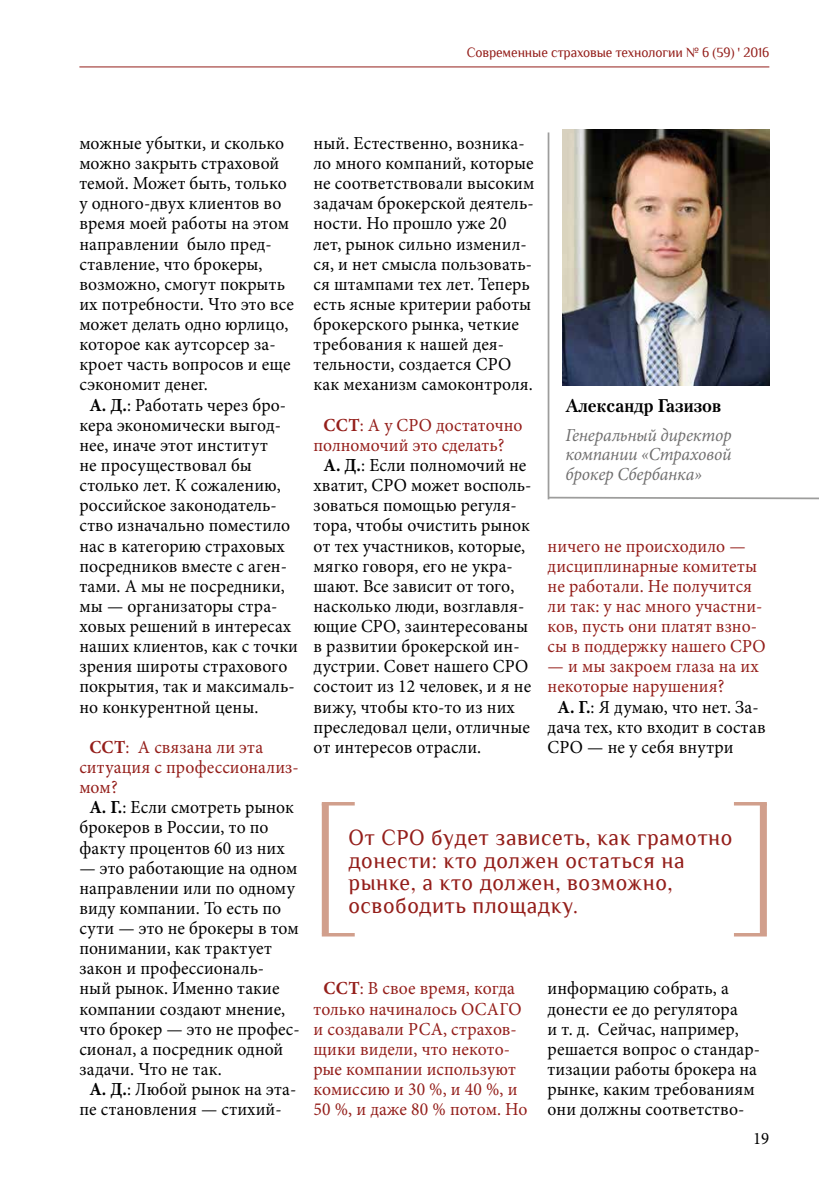
<style>
.page{position:relative;width:819px;height:1191px;background:#fff}
.page>*{position:absolute;margin:0;border:0;box-sizing:border-box;transform-origin:0 0}
.t1{font:22.75px/22.8px "Philosopher";letter-spacing:.025em;color:#941e1a;scale:.96 1}
.t2{font:18.38px/20.1px "Minion Pro";letter-spacing:.005em;color:#000;scale:.96 1}
.t3{font:18.38px/20.1px "Minion Pro";letter-spacing:.005em;color:#941e1a;scale:.96 1}
.t4{font:italic 18.38px/19.2px "Minion Pro";letter-spacing:-.01em;color:#706f6f;text-align:justify;scale:.96 1}
.t5{font:700 18.38px "Petersburg C";color:#000;scale:.96 1}
.t6{font:17.5px "Minion Pro";color:#000;scale:.96 1}
.t7{font:14px "Philosopher";letter-spacing:-.01em;color:#941e1a;scale:.96 1}
.s1{font-weight:700}
</style>
<div class="page">
<hr style="left:79px;top:66px;width:690px;height:1px;background:#941e1a">
<hr style="left:547px;top:132px;width:2px;height:367px;background:#9d9d9c">
<svg style="left:547px;top:496px;width:272px;height:4px"></svg>
<div style="left:322px;top:803px;width:7px;height:130px;background:#d19f8c"></div>
<hr style="left:322px;top:933px;width:33px;height:3px;background:#d19f8c">
<hr style="left:322px;top:802px;width:33px;height:3px;background:#d19f8c">
<div style="left:759px;top:803px;width:7px;height:130px;background:#d19f8c"></div>
<hr style="left:733px;top:802px;width:33px;height:3px;background:#d19f8c">
<hr style="left:733px;top:933px;width:33px;height:3px;background:#d19f8c">
<img style="left:562px;top:129px;width:207px;height:257px">
<p class="t7" style="left:466px;top:45px;width:317px">Cовременные страховые технологии № 6 (59) ' 2016</p>
<p class="t2" style="left:79px;top:133px;width:215px">можные убытки, и сколько</p>
<p class="t2" style="left:79px;top:153px;width:210px">можно закрыть страховой</p>
<p class="t2" style="left:79px;top:173px;width:217px">темой. Может быть, только</p>
<p class="t2" style="left:79px;top:193px;width:212px">у одного-двух клиентов во</p>
<p class="t2" style="left:79px;top:213px;width:220px">время моей работы на этом</p>
<p class="t2" style="left:79px;top:234px;width:202px">направлении было пред-</p>
<p class="t2" style="left:79px;top:254px;width:192px">ставление, что брокеры,</p>
<p class="t2" style="left:79px;top:274px;width:215px">возможно, смогут покрыть</p>
<p class="t2" style="left:79px;top:294px;width:225px">их потребности. Что это все</p>
<p class="t2" style="left:79px;top:314px;width:219px">может делать одно юрлицо,</p>
<p class="t2" style="left:79px;top:334px;width:206px">которое как аутсорсер за-</p>
<p class="t2" style="left:79px;top:354px;width:221px">кроет часть вопросов и еще</p>
<p class="t2" style="left:79px;top:374px;width:135px">сэкономит денег.</p>
<p class="t2" style="left:89px;top:395px;width:206px"><span class="s1">А. Д.</span>: Работать через бро-</p>
<p class="t2" style="left:79px;top:415px;width:211px">кера экономически выгод-</p>
<p class="t2" style="left:79px;top:435px;width:198px">нее, иначе этот институт</p>
<p class="t2" style="left:79px;top:455px;width:181px">не просуществовал бы</p>
<p class="t2" style="left:79px;top:475px;width:211px">столько лет. К сожалению,</p>
<p class="t2" style="left:79px;top:495px;width:207px">российское законодатель-</p>
<p class="t2" style="left:79px;top:515px;width:221px">ство изначально поместило</p>
<p class="t2" style="left:79px;top:535px;width:215px">нас в категорию страховых</p>
<p class="t2" style="left:79px;top:556px;width:218px">посредников вместе с аген-</p>
<p class="t2" style="left:79px;top:576px;width:216px">тами. А мы не посредники,</p>
<p class="t2" style="left:79px;top:596px;width:208px">мы — организаторы стра-</p>
<p class="t2" style="left:79px;top:616px;width:222px">ховых решений в интересах</p>
<p class="t2" style="left:79px;top:636px;width:229px">наших клиентов, как с точки</p>
<p class="t2" style="left:79px;top:656px;width:218px">зрения широты страхового</p>
<p class="t2" style="left:79px;top:676px;width:226px">покрытия, так и максималь-</p>
<p class="t2" style="left:79px;top:696px;width:188px">но конкурентной цены.</p>
<p class="t3" style="left:89px;top:737px;width:182px"><span class="s1">ССТ</span>: А связана ли эта</p>
<p class="t3" style="left:79px;top:757px;width:230px">ситуация с профессионализ-</p>
<p class="t3" style="left:79px;top:777px;width:41px">мом?</p>
<p class="t2" style="left:89px;top:797px;width:214px"><span class="s1">А. Г.</span>: Если смотреть рынок</p>
<p class="t2" style="left:79px;top:817px;width:198px">брокеров в России, то по</p>
<p class="t2" style="left:79px;top:837px;width:215px">факту процентов 60 из них</p>
<p class="t2" style="left:79px;top:857px;width:228px">— это работающие на одном</p>
<p class="t2" style="left:79px;top:878px;width:226px">направлении или по одному</p>
<p class="t2" style="left:79px;top:898px;width:212px">виду компании. То есть по</p>
<p class="t2" style="left:79px;top:918px;width:230px">сути — это не брокеры в том</p>
<p class="t2" style="left:79px;top:938px;width:202px">понимании, как трактует</p>
<p class="t2" style="left:79px;top:958px;width:194px">закон и профессиональ-</p>
<p class="t2" style="left:79px;top:978px;width:210px">ный рынок. Именно такие</p>
<p class="t2" style="left:79px;top:998px;width:216px">компании создают мнение,</p>
<p class="t2" style="left:79px;top:1018px;width:231px">что брокер — это не профес-</p>
<p class="t2" style="left:79px;top:1039px;width:214px">сионал, а посредник одной</p>
<p class="t2" style="left:79px;top:1059px;width:150px">задачи. Что не так.</p>
<p class="t2" style="left:89px;top:1079px;width:217px"><span class="s1">А. Д.</span>: Любой рынок на эта-</p>
<p class="t2" style="left:79px;top:1099px;width:212px">пе становления — стихий-</p>
<p class="t2" style="left:313px;top:133px;width:232px">ный. Естественно, возника&shy;ло много компаний, которые не соответствовали высоким задачам брокерской деятель&shy;ности. Но прошло уже 20 лет, рынок сильно изменил&shy;ся, и нет смысла пользовать&shy;ся штампами тех лет. Теперь есть ясные критерии работы брокерского рынка, четкие требования к нашей дея&shy;тельности, создается СРО как механизм самоконтроля.</p>
<p class="t3" style="left:323px;top:415px;width:209px"><span class="s1">ССТ</span>: А у СРО достаточно</p>
<p class="t3" style="left:313px;top:435px;width:200px">полномочий это сделать?</p>
<p class="t2" style="left:323px;top:455px;width:213px"><span class="s1">А. Д.</span>: Если полномочий не</p>
<p class="t2" style="left:313px;top:475px;width:228px">хватит, СРО может восполь-</p>
<p class="t2" style="left:313px;top:495px;width:213px">зоваться помощью регуля-</p>
<p class="t2" style="left:313px;top:515px;width:227px">тора, чтобы очистить рынок</p>
<p class="t2" style="left:313px;top:535px;width:222px">от тех участников, которые,</p>
<p class="t2" style="left:313px;top:556px;width:209px">мягко говоря, его не укра-</p>
<p class="t2" style="left:313px;top:576px;width:211px">шают. Все зависит от того,</p>
<p class="t2" style="left:313px;top:596px;width:221px">насколько люди, возглавля-</p>
<p class="t2" style="left:313px;top:616px;width:225px">ющие СРО, заинтересованы</p>
<p class="t2" style="left:313px;top:636px;width:216px">в развитии брокерской ин-</p>
<p class="t2" style="left:313px;top:656px;width:225px">дустрии. Совет нашего СРО</p>
<p class="t2" style="left:313px;top:676px;width:228px">состоит из 12 человек, и я не</p>
<p class="t2" style="left:313px;top:696px;width:211px">вижу, чтобы кто-то из них</p>
<p class="t2" style="left:313px;top:717px;width:227px">преследовал цели, отличные</p>
<p class="t2" style="left:313px;top:737px;width:176px">от интересов отрасли.</p>
<p class="t5" style="left:565px;top:394px;width:163px">Александр Газизов</p>
<p class="t4" style="left:565px;top:426px;width:175px">Генеральный директор компании «Страховой брокер Сбербанка»</p>
<p class="t3" style="left:547px;top:535px;width:229px">ничего не происходило — дисциплинарные комитеты не работали. Не получится ли так: у нас много участни&shy;ков, пусть они платят взно&shy;сы в поддержку нашего СРО</p>
<p class="t3" style="left:547px;top:656px;width:221px">— и мы закроем глаза на их</p>
<p class="t3" style="left:547px;top:676px;width:185px">некоторые нарушения?</p>
<p class="t2" style="left:557px;top:696px;width:211px"><span class="s1">А. Г.</span>: Я думаю, что нет. За-</p>
<p class="t2" style="left:547px;top:717px;width:228px">дача тех, кто входит в состав</p>
<p class="t2" style="left:547px;top:737px;width:195px">СРО — не у себя внутри</p>
<p class="t1" style="left:348px;top:826px;width:401px">От СРО будет зависеть, как грамотно донести: кто должен остаться на рынке, а кто должен, возможно, освободить площадку.</p>
<p class="t3" style="left:313px;top:978px;width:224px;text-indent:10px"><span class="s1">ССТ</span>: В свое время, когда только начиналось ОСАГО и создавали РСА, страхов&shy;щики видели, что некото&shy;рые компании используют комиссию и 30 %, и 40 %, и<br>50 %, и даже 80 % потом. Но</p>
<p class="t2" style="left:547px;top:978px;width:223px">информацию собрать, а донести ее до регулятора<br>и т. д. Сейчас, например, решается вопрос о стандар&shy;тизации работы брокера на рынке, каким требованиям они должны соответство-</p>
<p class="t6" style="left:753px;top:1126px;width:18px">19</p>
</div>
